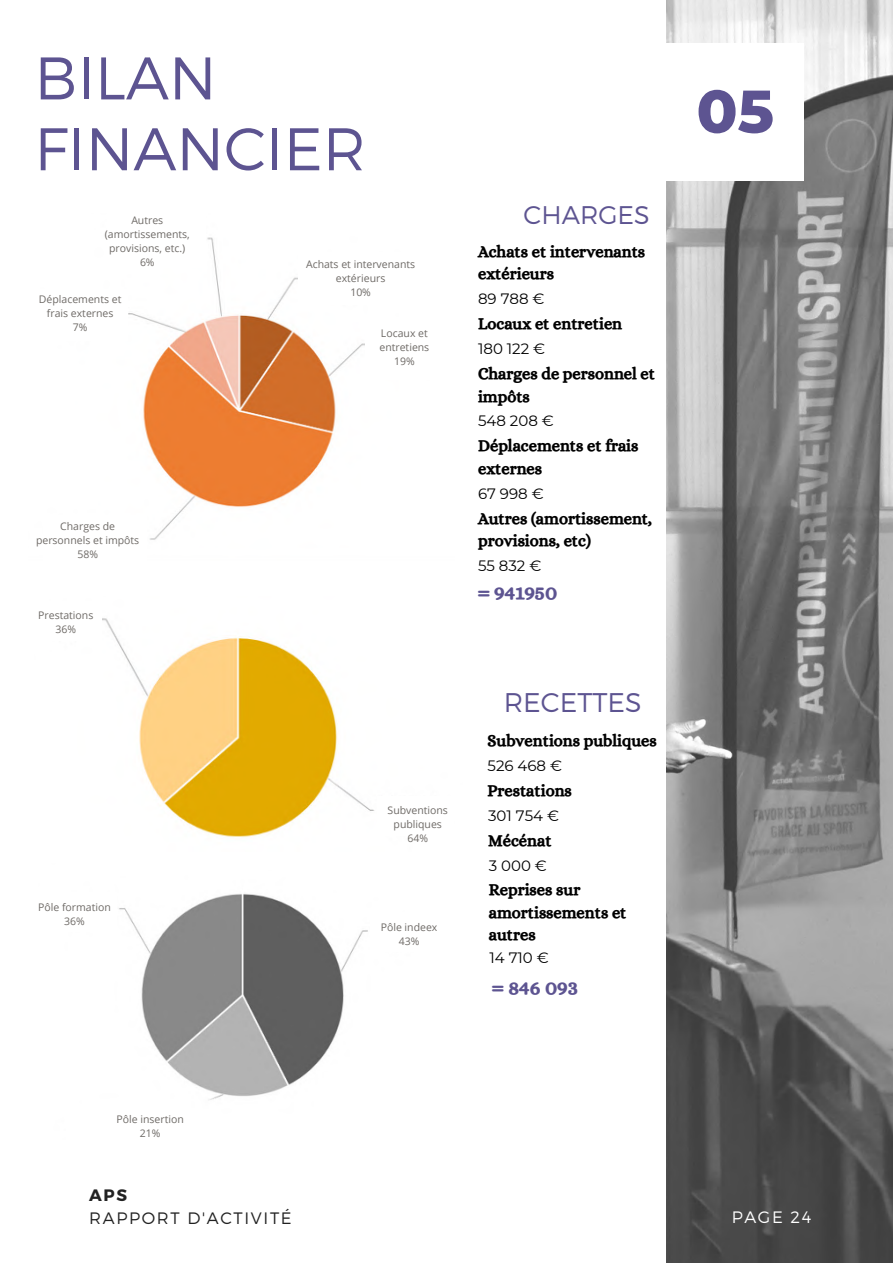
<style>
.page{position:relative;width:893px;height:1264px;background:#fff}
.page>*{position:absolute;margin:0;border:0;box-sizing:border-box;transform-origin:0 0}
.t1{font:300 60px "Montserrat";color:#5d5491}
.t2{font:800 60px "Montserrat";color:#5d5491}
.t3{font:300 27px "Montserrat";color:#5d5491}
.t4{font:300 25.5px "Montserrat";color:#5d5491}
.t5{font:21px "CA Generated";color:#5d5491}
.t6{font:16.5px/22.5px "CA Generated";color:#000}
.t7{font:300 16.5px "Montserrat";letter-spacing:.1em;color:#222}
.t8{font:300 16.5px "Montserrat";letter-spacing:.1em;color:#fff}
.t9{font:700 16.5px "Montserrat";color:#222}
.t10{font:15px "Montserrat";color:#000}
.t11{font:10.5px/14px "Open Sans";color:#6e6a66;text-align:center}
</style>
<div class="page">
<img style="left:666px;top:0;width:226px;height:1262px">
<div style="left:666px;top:43px;width:138px;height:138px;background:#fff"></div>
<img style="left:128px;top:237px;width:237px;height:303px">
<div style="left:107px;top:204px;width:98px;height:63px;background:#fff"></div>
<div style="left:44px;top:515px;width:103px;height:52px;background:#fff"></div>
<div style="left:298px;top:252px;width:117px;height:52px;background:#fff"></div>
<img style="left:102px;top:618px;width:273px;height:219px">
<img style="left:119px;top:893px;width:249px;height:207px">
<p class="t1" style="left:34px;top:39px;width:184px">BILAN</p>
<p class="t1" style="left:34px;top:110px;width:333px">FINANCIER</p>
<p class="t11" style="left:105px;top:213px;width:86px">Autres (amortissements, provisions, etc.)</p>
<p class="t11" style="left:140px;top:255px;width:16px">6%</p>
<p class="t11" style="left:39px;top:292px;width:84px">Déplacements et frais externes</p>
<p class="t11" style="left:73px;top:320px;width:16px">7%</p>
<p class="t11" style="left:36px;top:519px;width:105px">Charges de personnels et impôts</p>
<p class="t11" style="left:77px;top:547px;width:22px">58%</p>
<p class="t11" style="left:38px;top:608px;width:57px">Prestations</p>
<p class="t11" style="left:55px;top:622px;width:22px">36%</p>
<p class="t11" style="left:38px;top:899px;width:74px">Pôle formation</p>
<p class="t11" style="left:64px;top:913px;width:22px">36%</p>
<p class="t11" style="left:306px;top:257px;width:111px">Achats et intervenants extérieurs</p>
<p class="t11" style="left:350px;top:285px;width:22px">10%</p>
<p class="t11" style="left:379px;top:326px;width:51px;text-align:left">Locaux et entretiens</p>
<p class="t11" style="left:394px;top:354px;width:22px">19%</p>
<p class="t11" style="left:387px;top:803px;width:62px">Subventions publiques</p>
<p class="t11" style="left:407px;top:831px;width:22px">64%</p>
<p class="t11" style="left:380px;top:919px;width:58px">Pôle indeex</p>
<p class="t11" style="left:399px;top:933px;width:22px">43%</p>
<p class="t4" style="left:523px;top:198px;width:128px">CHARGES</p>
<p class="t6" style="left:478px;top:240px;width:169px">Achats et intervenants extérieurs</p>
<p class="t10" style="left:478px;top:289px;width:68px">89 788 €</p>
<p class="t6" style="left:478px;top:312px;width:146px">Locaux et entretien</p>
<p class="t10" style="left:478px;top:339px;width:69px">180 122 €</p>
<p class="t6" style="left:478px;top:362px;width:178px">Charges de personnel et impôts</p>
<p class="t10" style="left:478px;top:412px;width:77px">548 208 €</p>
<p class="t6" style="left:478px;top:434px;width:162px">Déplacements et frais externes</p>
<p class="t10" style="left:478px;top:484px;width:67px">67 998 €</p>
<p class="t6" style="left:478px;top:507px;width:175px">Autres (amortissement, provisions, etc)</p>
<p class="t10" style="left:478px;top:557px;width:65px">55 832 €</p>
<p class="t5" style="left:478px;top:579px;width:81px">= 941950</p>
<p class="t3" style="left:503px;top:685px;width:139px">RECETTES</p>
<p class="t6" style="left:487px;top:728px;width:171px">Subventions publiques</p>
<p class="t10" style="left:487px;top:756px;width:76px">526 468 €</p>
<p class="t6" style="left:487px;top:778px;width:86px">Prestations</p>
<p class="t10" style="left:488px;top:806px;width:72px">301 754 €</p>
<p class="t6" style="left:488px;top:828px;width:65px">Mécénat</p>
<p class="t10" style="left:489px;top:856px;width:60px">3 000 €</p>
<p class="t6" style="left:489px;top:878px;width:139px">Reprises sur amortissements et autres</p>
<p class="t10" style="left:489px;top:948px;width:61px">14 710 €</p>
<p class="t5" style="left:492px;top:974px;width:87px">= 846 093</p>
<p class="t2" style="left:696px;top:74px;width:79px">05</p>
<p class="t11" style="left:116px;top:1112px;width:69px">Pôle insertion</p>
<p class="t11" style="left:140px;top:1126px;width:22px">21%</p>
<p class="t9" style="left:89px;top:1184px;width:39px">APS</p>
<p class="t7" style="left:89px;top:1206px;width:204px">RAPPORT D'ACTIVITÉ</p>
<p class="t8" style="left:731px;top:1205px;width:81px">PAGE 24</p>
</div>
